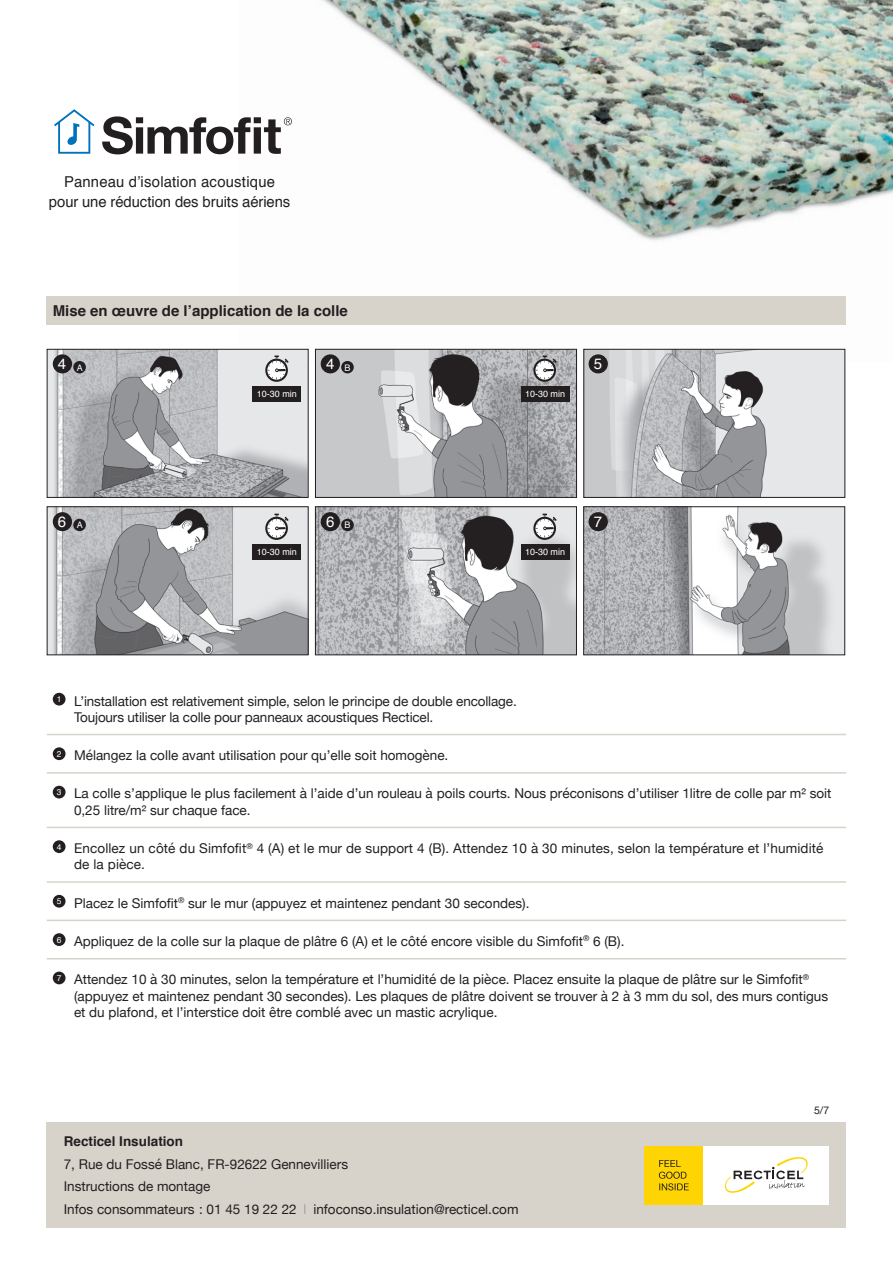
<style>
.page{position:relative;width:893px;height:1263px;background:#fff}
.page>*{position:absolute;margin:0;border:0;box-sizing:border-box;transform-origin:0 0}
.t1{font:15px/19.5px "Helvetica";color:#231f20;text-align:center}
.t2{font:700 15px "Helvetica";color:#231f20}
.t3{font:15px "Helvetica";color:#fff}
.t4{font:13.5px/16.2px "Helvetica Neue";color:#231f20}
.t5{font:700 13.5px "Helvetica";color:#231f20}
.t6{font:10.5px "Helvetica Neue";color:#231f20}
.t7{font:9px "Helvetica";color:#fff}
.s1{font-weight:200}
</style>
<div class="page">
<img style="left:239px;top:0;width:654px;height:362px">
<div style="left:47px;top:1123px;width:799px;height:105px;background:#d7d3cb"></div>
<div style="left:644px;top:1146px;width:185px;height:58px;background:#fff"></div>
<svg style="left:724px;top:1157px;width:84px;height:36px"></svg>
<div style="left:644px;top:1146px;width:59px;height:58px;background:#fed503"></div>
<svg style="left:659px;top:1160px;width:30px;height:30px"></svg>
<svg style="left:54px;top:109px;width:41px;height:45px"></svg>
<svg style="left:102px;top:116px;width:190px;height:38px"></svg>
<div style="left:47px;top:297px;width:799px;height:28px;background:#d7d3cb"></div>
<hr style="left:47px;top:734px;width:799px;height:1px;background:#d7d3cb">
<hr style="left:47px;top:772px;width:799px;height:2px;background:#d7d3cb">
<hr style="left:47px;top:827px;width:799px;height:1px;background:#d7d3cb">
<hr style="left:47px;top:881px;width:799px;height:2px;background:#d7d3cb">
<hr style="left:47px;top:920px;width:799px;height:1px;background:#d7d3cb">
<hr style="left:47px;top:958px;width:799px;height:1px;background:#d7d3cb">
<img style="left:317px;top:351px;width:258px;height:145px">
<div style="left:315px;top:349px;width:262px;height:149px;border:1px solid #231f20"></div>
<img style="left:317px;top:508px;width:258px;height:145px">
<div style="left:315px;top:506px;width:262px;height:149px;border:1px solid #231f20"></div>
<img style="left:49px;top:508px;width:258px;height:145px">
<div style="left:47px;top:506px;width:262px;height:149px;border:1px solid #231f20"></div>
<img style="left:49px;top:351px;width:258px;height:145px">
<div style="left:47px;top:349px;width:262px;height:149px;border:1px solid #231f20"></div>
<img style="left:585px;top:351px;width:258px;height:145px">
<div style="left:583px;top:349px;width:262px;height:149px;border:1px solid #231f20"></div>
<img style="left:585px;top:508px;width:258px;height:145px">
<div style="left:583px;top:506px;width:262px;height:149px;border:1px solid #231f20"></div>
<svg style="left:265px;top:355px;width:24px;height:27px"></svg>
<svg style="left:533px;top:355px;width:24px;height:27px"></svg>
<svg style="left:265px;top:514px;width:24px;height:26px"></svg>
<svg style="left:533px;top:514px;width:24px;height:26px"></svg>
<div style="left:253px;top:386px;width:48px;height:16px;background:#231f20"></div>
<div style="left:521px;top:386px;width:48px;height:16px;background:#231f20"></div>
<div style="left:253px;top:544px;width:48px;height:16px;background:#231f20"></div>
<div style="left:521px;top:544px;width:48px;height:16px;background:#231f20"></div>
<div style="left:53px;top:354px;width:19px;height:19px;background:#231f20;border-radius:50%"></div>
<div style="left:73px;top:361px;width:13px;height:12px;background:#231f20;border-radius:50%"></div>
<div style="left:53px;top:512px;width:19px;height:19px;background:#231f20;border-radius:50%"></div>
<div style="left:73px;top:519px;width:13px;height:12px;background:#231f20;border-radius:50%"></div>
<div style="left:321px;top:354px;width:19px;height:19px;background:#231f20;border-radius:50%"></div>
<div style="left:341px;top:361px;width:13px;height:12px;background:#231f20;border-radius:50%"></div>
<div style="left:321px;top:512px;width:19px;height:19px;background:#231f20;border-radius:50%"></div>
<div style="left:341px;top:519px;width:13px;height:12px;background:#231f20;border-radius:50%"></div>
<div style="left:589px;top:354px;width:19px;height:19px;background:#231f20;border-radius:50%"></div>
<div style="left:589px;top:512px;width:19px;height:19px;background:#231f20;border-radius:50%"></div>
<div style="left:53px;top:693px;width:13px;height:12px;background:#231f20;border-radius:50%"></div>
<div style="left:53px;top:747px;width:13px;height:13px;background:#231f20;border-radius:50%"></div>
<div style="left:53px;top:786px;width:13px;height:12px;background:#231f20;border-radius:50%"></div>
<div style="left:53px;top:840px;width:13px;height:13px;background:#231f20;border-radius:50%"></div>
<div style="left:53px;top:895px;width:13px;height:13px;background:#231f20;border-radius:50%"></div>
<div style="left:53px;top:933px;width:13px;height:13px;background:#231f20;border-radius:50%"></div>
<div style="left:53px;top:971px;width:13px;height:13px;background:#231f20;border-radius:50%"></div>
<p class="t1" style="left:49px;top:173px;width:243px">Panneau d’isolation acoustique pour une réduction des bruits aériens</p>
<p class="t2" style="left:53px;top:299px;width:297px">Mise en œuvre de l’application de la colle</p>
<p class="t3" style="left:58px;top:352px;width:26px">4 <sub>A</sub></p>
<p class="t3" style="left:326px;top:352px;width:26px">4 <sub>B</sub></p>
<p class="t7" style="left:257px;top:387px;width:42px">10-30 min</p>
<p class="t7" style="left:525px;top:387px;width:42px">10-30 min</p>
<p class="t3" style="left:594px;top:352px;width:10px">5</p>
<p class="t3" style="left:58px;top:510px;width:26px">6 <sub>A</sub></p>
<p class="t3" style="left:326px;top:510px;width:26px">6 <sub>B</sub></p>
<p class="t7" style="left:257px;top:545px;width:42px">10-30 min</p>
<p class="t7" style="left:525px;top:545px;width:42px">10-30 min</p>
<p class="t3" style="left:594px;top:510px;width:10px">7</p>
<p class="t4" style="left:74px;top:693px;width:444px;text-indent:-17px"><sup>1</sup> L’installation est relativement simple, selon le principe de double encollage.<br>Toujours utiliser la colle pour panneaux acoustiques Recticel.</p>
<p class="t4" style="left:57px;top:748px;width:393px"><sup>2</sup> Mélangez la colle avant utilisation pour qu’elle soit homogène.</p>
<p class="t4" style="left:74px;top:786px;width:759px;text-indent:-17px"><sup>3</sup> La colle s’applique le plus facilement à l’aide d’un rouleau à poils courts. Nous préconisons d’utiliser 1litre de colle par m² soit<br>0,25 litre/m² sur chaque face.</p>
<p class="t4" style="left:74px;top:841px;width:751px;text-indent:-17px"><sup>4</sup> Encollez un côté du Simfofit<sup>®</sup> 4 (A) et le mur de support 4 (B). Attendez 10 à 30 minutes, selon la température et l’humidité de la pièce.</p>
<p class="t4" style="left:57px;top:895px;width:474px"><sup>5</sup> Placez le Simfofit<sup>®</sup> sur le mur (appuyez et maintenez pendant 30 secondes).</p>
<p class="t4" style="left:57px;top:934px;width:569px"><sup>6</sup> Appliquez de la colle sur la plaque de plâtre 6 (A) et le côté encore visible du Simfofit<sup>®</sup> 6 (B).</p>
<p class="t4" style="left:74px;top:972px;width:755px;text-indent:-17px"><sup>7</sup> Attendez 10 à 30 minutes, selon la température et l’humidité de la pièce. Placez ensuite la plaque de plâtre sur le Simfofit<sup>® </sup>(appuyez et maintenez pendant 30 secondes). Les plaques de plâtre doivent se trouver à 2 à 3 mm du sol, des murs contigus et du plafond, et l’interstice doit être comblé avec un mastic acrylique.</p>
<p class="t5" style="left:64px;top:1131px;width:121px">Recticel Insulation</p>
<p class="t4" style="left:64px;top:1153px;width:456px;line-height:22.5px">7, Rue du Fossé Blanc, FR-92622 Gennevilliers<br>Instructions de montage<br>Infos consommateurs : 01 45 19 22 22 <span class="s1">I</span> infoconso.insulation@recticel.com</p>
<p class="t6" style="left:814px;top:1102px;width:17px">5/7</p>
</div>
